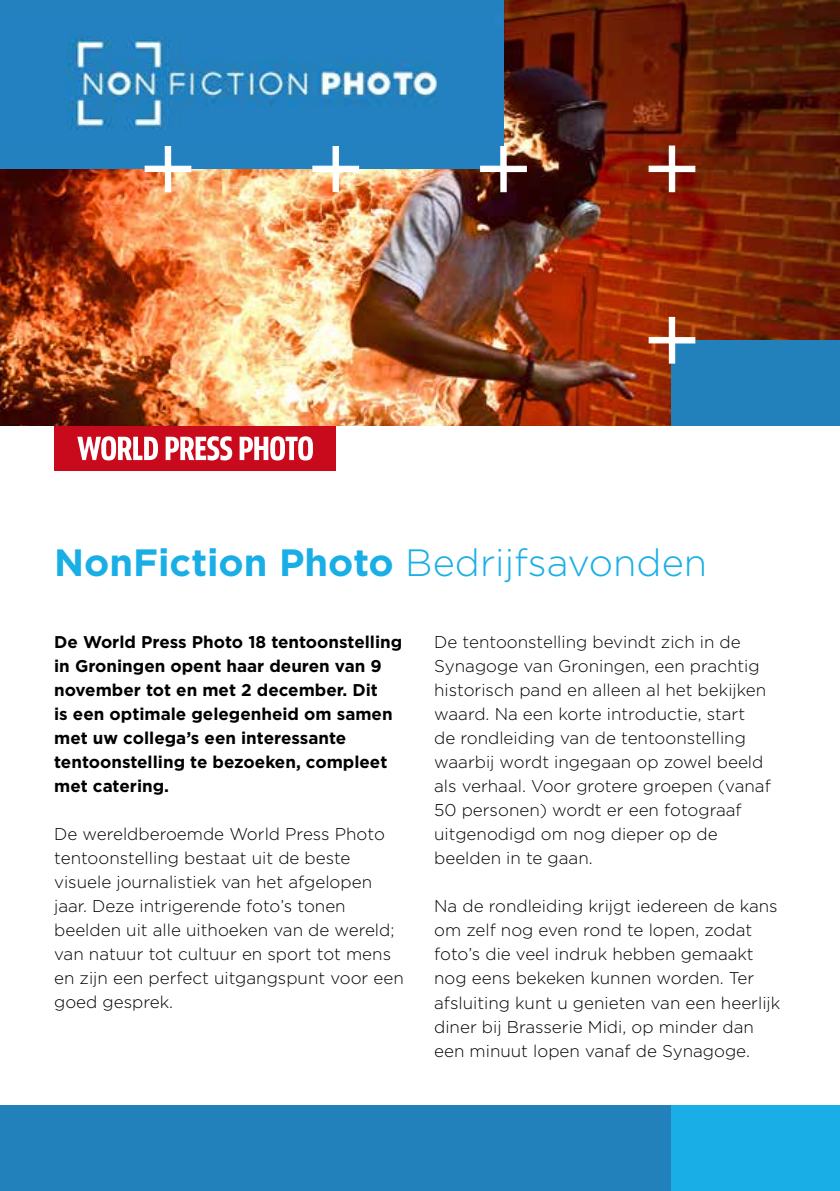
<style>
.page{position:relative;width:840px;height:1191px;background:#fff}
.page>*{position:absolute;margin:0;border:0;box-sizing:border-box;transform-origin:0 0}
.t1{font:700 38px "Gotham";color:#19afe6}
.t2{font:300 17px/24px "Gotham";color:#000}
.t3{font:700 17px/24px "Gotham";color:#000}
.s1{font-weight:300}
</style>
<div class="page">
<div style="left:54px;top:426px;width:282px;height:45px;background:#c90a1c"></div>
<svg style="left:77px;top:436px;width:81px;height:24px"></svg>
<svg style="left:165px;top:436px;width:67px;height:24px"></svg>
<svg style="left:239px;top:436px;width:74px;height:24px"></svg>
<img style="left:0;top:0;width:839px;height:425px">
<div style="left:0;top:1106px;width:839px;height:85px;background:#2280bb"></div>
<div style="left:0;top:0;width:503px;height:169px;background:#2381bf"></div>
<div style="left:671px;top:340px;width:168px;height:85px;background:#2280bb"></div>
<svg style="left:647px;top:145px;width:48px;height:48px"></svg>
<svg style="left:479px;top:145px;width:48px;height:48px"></svg>
<svg style="left:144px;top:146px;width:48px;height:47px"></svg>
<svg style="left:311px;top:146px;width:48px;height:47px"></svg>
<svg style="left:647px;top:316px;width:48px;height:48px"></svg>
<div style="left:671px;top:1106px;width:168px;height:85px;background:#19afe6"></div>
<img style="left:67px;top:37px;width:371px;height:92px">
<h1 class="t1" style="left:54px;top:541px;width:654px">NonFiction Photo <span class="s1">Bedrijfsavonden</span></h1>
<p class="t3" style="left:54px;top:630px;width:349px">De World Press Photo 18 tentoonstelling in Groningen opent haar deuren van 9 november tot en met 2 december. Dit<br>is een optimale gelegenheid om samen met uw collega’s een interessante tentoonstelling te bezoeken, compleet met catering.</p>
<p class="t2" style="left:54px;top:822px;width:351px">De wereldberoemde World Press Photo tentoonstelling bestaat uit de beste visuele journalistiek van het afgelopen jaar. Deze intrigerende foto’s tonen beelden uit alle uithoeken van de wereld; van natuur tot cultuur en sport tot mens en zijn een perfect uitgangspunt voor een goed gesprek.</p>
<p class="t2" style="left:434px;top:630px;width:338px">De tentoonstelling bevindt zich in de Synagoge van Groningen, een prachtig historisch pand en alleen al het bekijken waard. Na een korte introductie, start<br>de rondleiding van de tentoonstelling waarbij wordt ingegaan op zowel beeld als verhaal. Voor grotere groepen (vanaf 50 personen) wordt er een fotograaf uitgenodigd om nog dieper op de beelden in te gaan.</p>
<p class="t2" style="left:434px;top:894px;width:347px">Na de rondleiding krijgt iedereen de kans om zelf nog even rond te lopen, zodat foto’s die veel indruk hebben gemaakt nog eens bekeken kunnen worden. Ter afsluiting kunt u genieten van een heerlijk diner bij Brasserie Midi, op minder dan een minuut lopen vanaf de Synagoge.</p>
</div>
